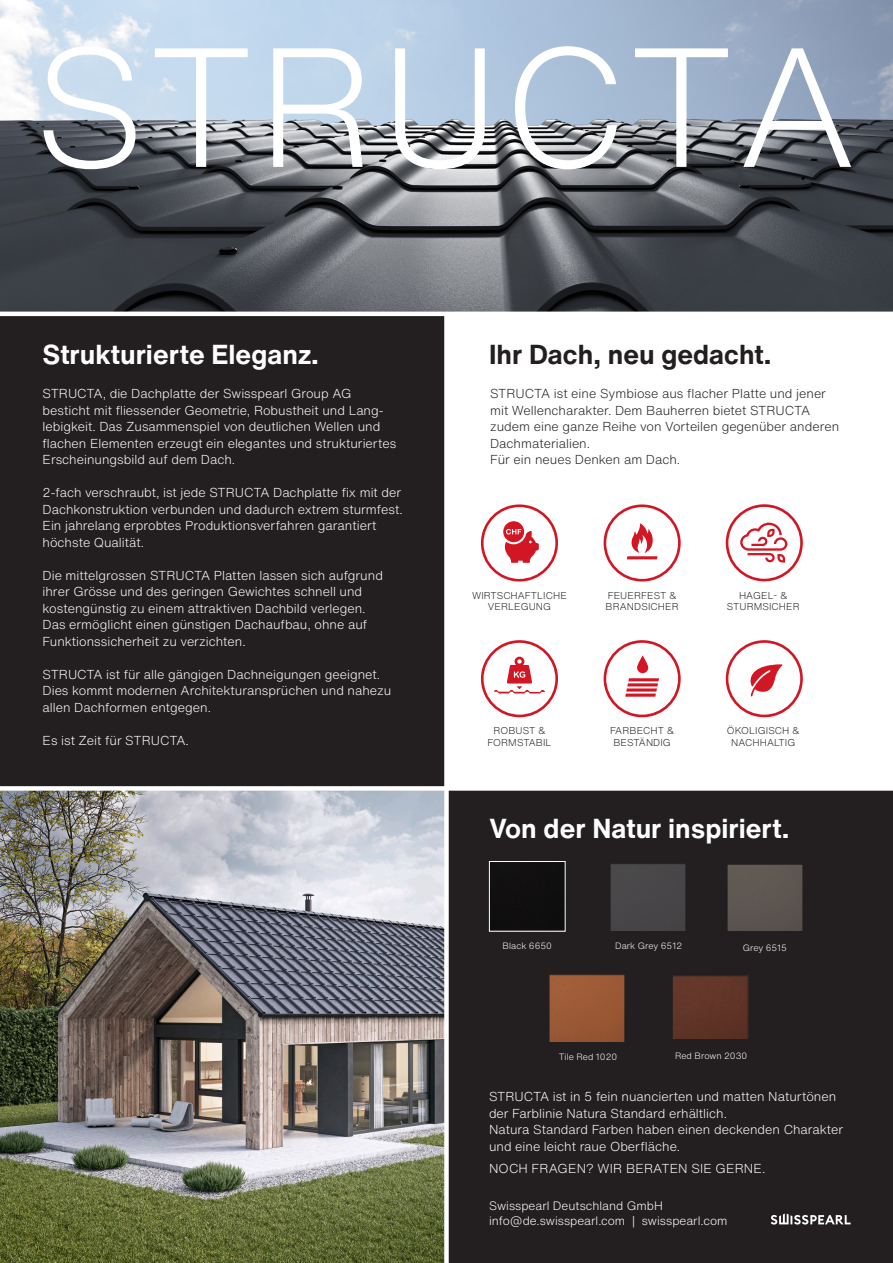
<style>
.page{position:relative;width:893px;height:1263px;background:#fff}
.page>*{position:absolute;margin:0;border:0;box-sizing:border-box;transform-origin:0 0}
.t1{font:300 166.35px "Helvetica Now Text";letter-spacing:.015em;color:#fff}
.t2{font:700 27px "Helvetica Now Text";color:#fff}
.t3{font:700 27px "Helvetica Now Text";color:#231f20}
.t4{font:300 12.75px/16.5px "Helvetica Now Text";color:#fff}
.t5{font:300 12.75px/16.5px "Helvetica Now Text";color:#231f20}
.t6{font:300 12px/14.4px "Helvetica Now Text";color:#fff}
.t7{font:300 9.75px/11.7px "Helvetica Now Text";letter-spacing:.01em;color:#231f20;text-align:center}
.t8{font:300 9px "Helvetica Now Text";color:#fff}
</style>
<div class="page">
<img style="left:0;top:0;width:893px;height:98px">
<img style="left:0;top:98px;width:893px;height:214px">
<img style="left:0;top:791px;width:444px;height:472px">
<div style="left:446px;top:788px;width:447px;height:475px;background:#231f20"></div>
<div style="left:489px;top:861px;width:77px;height:71px;border:1px solid #fff"></div>
<img style="left:551px;top:976px;width:72px;height:66px">
<div style="left:549px;top:974px;width:76px;height:77px;border:1px solid #231f20"></div>
<div style="left:612px;top:865px;width:72px;height:65px;background:#484648"></div>
<div style="left:610px;top:863px;width:76px;height:77px;border:1px solid #231f20"></div>
<div style="left:729px;top:866px;width:72px;height:65px;background:#5e5650"></div>
<div style="left:727px;top:864px;width:76px;height:76px;border:1px solid #231f20"></div>
<div style="left:674px;top:977px;width:72px;height:62px;background:#603527"></div>
<div style="left:672px;top:975px;width:76px;height:77px;border:1px solid #231f20"></div>
<div style="left:0;top:314px;width:446px;height:474px;background:#231f20"></div>
<svg style="left:481px;top:640px;width:77px;height:77px"></svg>
<svg style="left:604px;top:640px;width:77px;height:77px"></svg>
<svg style="left:637px;top:655px;width:11px;height:18px"></svg>
<svg style="left:726px;top:640px;width:77px;height:77px"></svg>
<svg style="left:481px;top:504px;width:77px;height:77px"></svg>
<svg style="left:604px;top:504px;width:77px;height:77px"></svg>
<svg style="left:726px;top:504px;width:77px;height:77px"></svg>
<div style="left:0;top:786px;width:893px;height:5px;background:#fff"></div>
<div style="left:444px;top:314px;width:5px;height:949px;background:#fff"></div>
<hr style="left:0;top:312px;width:893px;height:4px;background:#fff">
<svg style="left:771px;top:1213px;width:80px;height:11px"></svg>
<p class="t1" style="left:34px;top:-6px;width:824px">STRUCTA</p>
<p class="t2" style="left:43px;top:336px;width:278px">Strukturierte Eleganz.</p>
<p class="t4" style="left:43px;top:385px;width:310px">STRUCTA, die Dachplatte der Swisspearl Group AG</p>
<p class="t4" style="left:43px;top:402px;width:355px">besticht mit fliessender Geometrie, Robustheit und Lang&shy;lebigkeit. Das Zusammenspiel von deutlichen Wellen und flachen Elementen erzeugt ein elegantes und strukturiertes Erscheinungsbild auf dem Dach.</p>
<p class="t4" style="left:43px;top:484px;width:362px">2-fach verschraubt, ist jede STRUCTA Dachplatte fix mit der Dachkonstruktion verbunden und dadurch extrem sturmfest.<br>Ein jahrelang erprobtes Produktionsverfahren garantiert höchste Qualität.</p>
<p class="t4" style="left:43px;top:567px;width:342px">Die mittelgrossen STRUCTA Platten lassen sich aufgrund ihrer Grösse und des geringen Gewichtes schnell und kostengünstig zu einem attraktiven Dachbild verlegen.<br>Das ermöglicht einen günstigen Dachaufbau, ohne auf Funktionssicherheit zu verzichten.</p>
<p class="t4" style="left:43px;top:666px;width:350px">STRUCTA ist für alle gängigen Dachneigungen geeignet.<br>Dies kommt modernen Architekturansprüchen und nahezu allen Dachformen entgegen.</p>
<p class="t4" style="left:43px;top:732px;width:148px">Es ist Zeit für STRUCTA.</p>
<p class="t3" style="left:489px;top:336px;width:284px">Ihr Dach, neu gedacht.</p>
<p class="t5" style="left:490px;top:385px;width:351px">STRUCTA ist eine Symbiose aus flacher Platte und jener mit Wellencharakter. Dem Bauherren bietet STRUCTA zudem eine ganze Reihe von Vorteilen gegenüber anderen Dachmaterialien.</p>
<p class="t5" style="left:490px;top:451px;width:192px">Für ein neues Denken am Dach.</p>
<p class="t7" style="left:472px;top:589px;width:96px">WIRTSCHAFTLICHE<br>VERLEGUNG</p>
<p class="t7" style="left:606px;top:589px;width:75px;text-align:left">FEUERFEST &amp;<br>BRANDSICHER</p>
<p class="t7" style="left:739px;top:589px;width:50px">HAGEL- &amp;</p>
<p class="t7" style="left:727px;top:601px;width:74px">STURMSICHER</p>
<p class="t7" style="left:487px;top:725px;width:65px">ROBUST &amp;<br>FORMSTABIL</p>
<p class="t7" style="left:610px;top:725px;width:66px">FARBECHT &amp;<br>BESTÄNDIG</p>
<p class="t7" style="left:727px;top:725px;width:74px">ÖKOLIGISCH &amp;</p>
<p class="t7" style="left:731px;top:737px;width:66px">NACHHALTIG</p>
<p class="t2" style="left:489px;top:810px;width:302px">Von der Natur inspiriert.</p>
<p class="t8" style="left:503px;top:940px;width:51px">Black 6650</p>
<p class="t8" style="left:615px;top:940px;width:68px">Dark Grey 6512</p>
<p class="t8" style="left:743px;top:941px;width:46px">Grey 6515</p>
<p class="t8" style="left:559px;top:1050px;width:60px">Tile Red 1020</p>
<p class="t8" style="left:675px;top:1049px;width:74px">Red Brown 2030</p>
<p class="t4" style="left:489px;top:1088px;width:349px">STRUCTA ist in 5 fein nuancierten und matten Naturtönen</p>
<p class="t4" style="left:489px;top:1105px;width:240px">der Farblinie Natura Standard erhältlich.</p>
<p class="t4" style="left:489px;top:1121px;width:356px">Natura Standard Farben haben einen deckenden Charakter und eine leicht raue Oberfläche.</p>
<p class="t4" style="left:489px;top:1160px;width:278px">NOCH FRAGEN? WIR BERATEN SIE GERNE.</p>
<p class="t6" style="left:489px;top:1199px;width:240px">Swisspearl Deutschland GmbH info@de.swisspearl.com | swisspearl.com</p>
</div>
